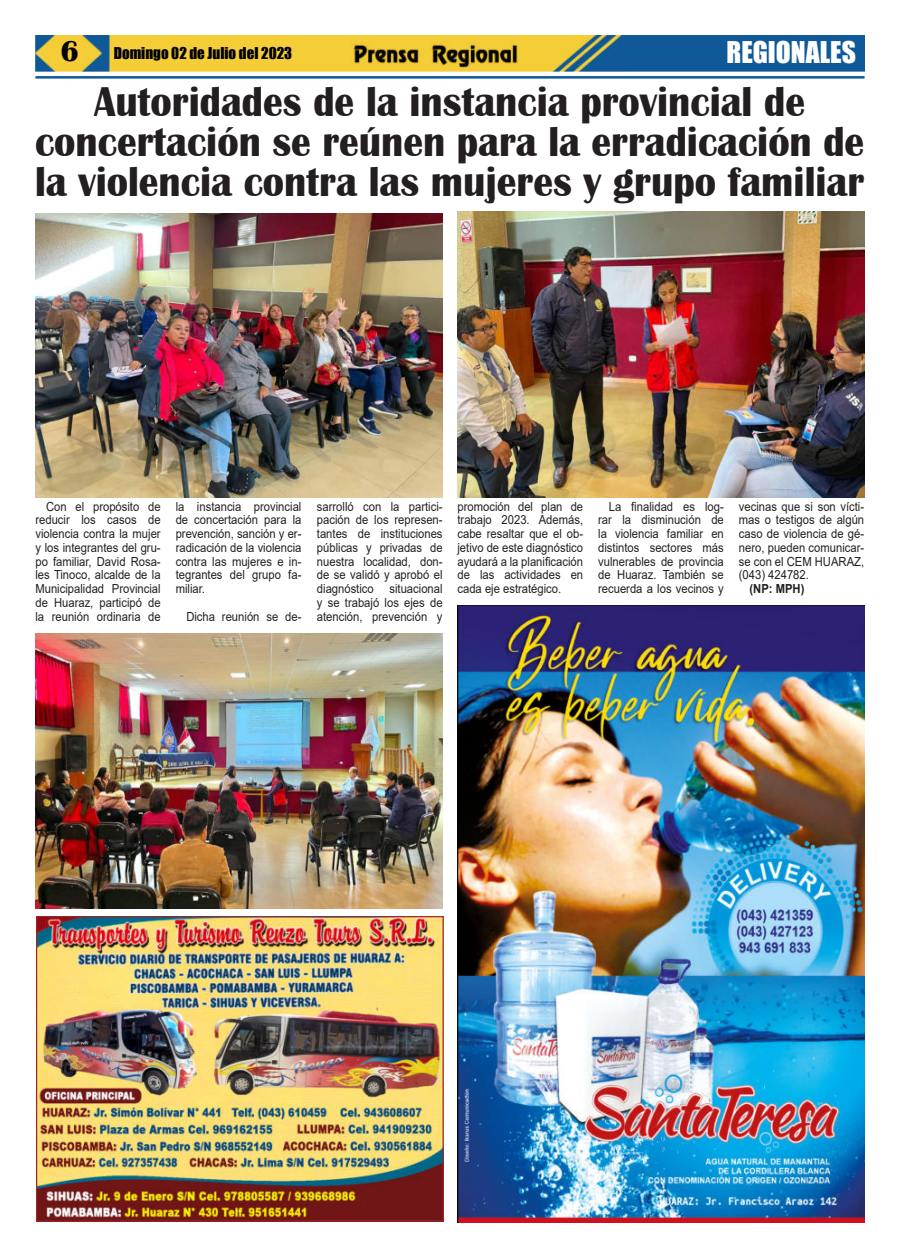
<style>
.page{position:relative;width:900px;height:1258px;background:#fff}
.page>*{position:absolute;margin:0;border:0;box-sizing:border-box;transform-origin:0 0}
.t1{font:700 42.88px/40px "Britannic";color:#231f20;text-align:center;scale:.92 1}
.t2{font:27.5px "Impact";color:#fff}
.t3{font:15px "Impact";color:#000}
.t4{font:12.5px/13.8px "Arial";color:#231f20;text-align:justify;scale:.9 1}
.t5{font:700 12.5px "Arial";color:#231f20;scale:.9 1}
.s1{font-family:"Britannic";font-weight:700;font-size:30px}
</style>
<div class="page">
<img style="left:35px;top:35px;width:830px;height:36px">
<hr style="left:35px;top:76px;width:830px;height:3px;background:#0f5998">
<img style="left:351px;top:41px;width:169px;height:27px">
<img style="left:38px;top:918px;width:404px;height:302px">
<div style="left:36px;top:916px;width:408px;height:306px;border:1px solid #9b2529"></div>
<img style="left:457px;top:606px;width:407px;height:616px">
<img style="left:35px;top:633px;width:407px;height:276px">
<img style="left:35px;top:214px;width:407px;height:284px">
<img style="left:457px;top:212px;width:408px;height:286px">
<p class="t3" style="left:61px;top:47px;width:233px"><span class="s1">6</span> Domingo 02 de Julio del 2023</p>
<h2 class="t2" style="left:727px;top:37px;width:131px">REGIONALES</h2>
<h1 class="t1" style="left:35px;top:81px;width:903px">Autoridades de la instancia provincial de concertación se reúnen para la erradicación de la violencia contra las mujeres y grupo familiar</h1>
<p class="t4" style="left:35px;top:500px;width:141px;text-indent:11px">Con el propósito de reducir los casos de violencia contra la mujer y los integrantes del gru&shy;po familiar, David Rosa&shy;les Tinoco, alcalde de la Municipalidad Provincial de Huaraz, participó de la reunión ordinaria de</p>
<p class="t4" style="left:176px;top:500px;width:141px">la instancia provincial de concertación para la prevención, sanción y er&shy;radicación de la violencia contra las mujeres e in&shy;tegrantes del grupo fa&shy;miliar.</p>
<p class="t4" style="left:186px;top:610px;width:129px">Dicha reunión se de-</p>
<p class="t4" style="left:317px;top:500px;width:141px">sarrolló con la partici&shy;pación de los represen&shy;tantes de instituciones públicas y privadas de nuestra localidad, don&shy;de se validó y aprobó el diagnóstico</p>
<p class="t4" style="left:317px;top:583px;width:141px;text-indent:73px">situacional y se trabajó los ejes de atención, prevención y</p>
<p class="t4" style="left:457px;top:500px;width:141px">promoción del plan de trabajo 2023. Además, cabe resaltar que el ob&shy;jetivo de este diagnóstico ayudará a la planificación de las actividades en cada eje estratégico.</p>
<p class="t4" style="left:598px;top:499px;width:141px;text-indent:11px">La finalidad es log&shy;rar la disminución de la violencia familiar en distintos sectores más vulnerables de provincia de Huaraz. También se recuerda a los vecinos y</p>
<p class="t4" style="left:739px;top:500px;width:141px">vecinas que si son vícti&shy;mas o testigos de algún caso de violencia de gé&shy;nero, pueden comunicar&shy;se con el CEM HUARAZ, (043) 424782.</p>
<p class="t5" style="left:750px;top:584px;width:63px">(NP: MPH)</p>
</div>
